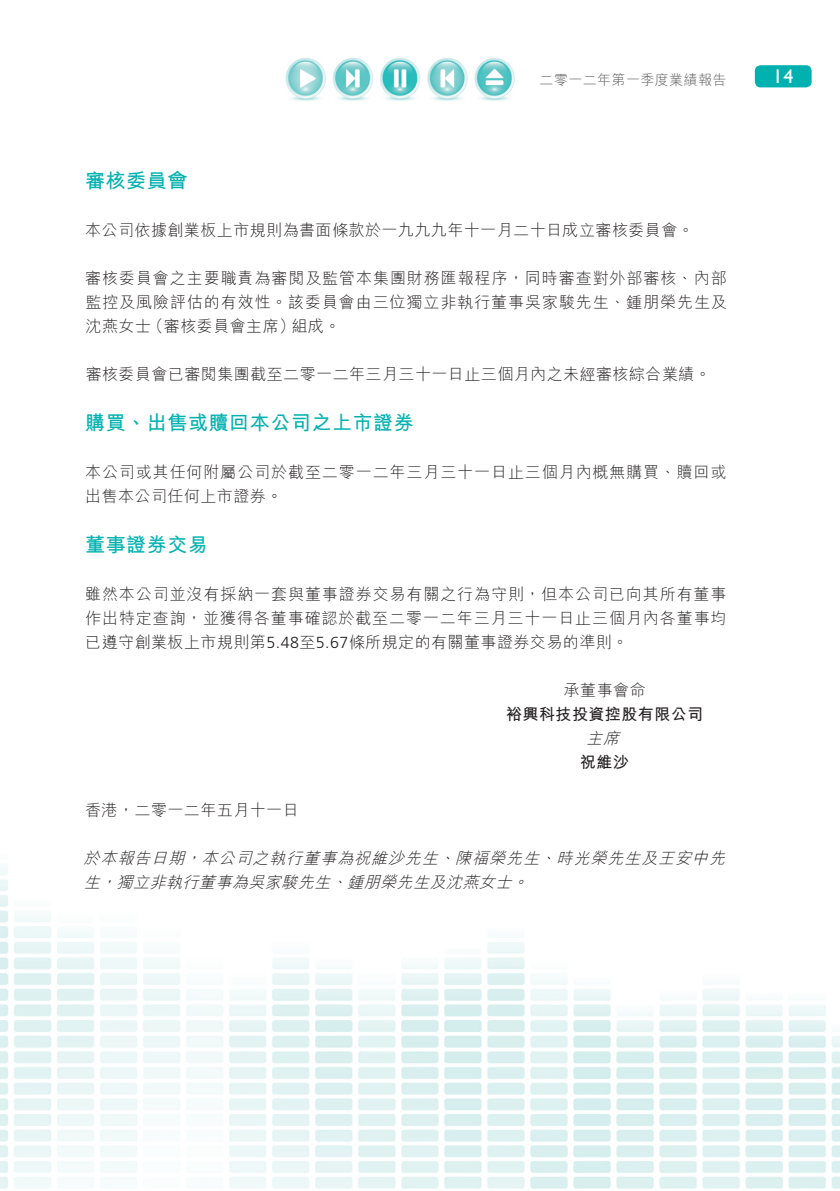
<style>
.page{position:relative;width:840px;height:1191px;background:#fff}
.page>*{position:absolute;margin:0;border:0;box-sizing:border-box;transform-origin:0 0}
.t1{font:700 20px "M Hei HK";letter-spacing:.03em;color:#00b1b0}
.t2{font:20px "Gill Sans Std";color:#fff}
.t3{font:300 16px/24px "M Hei HK";letter-spacing:.03em;color:#231f20;text-align:justify}
.t4{font:italic 300 16px/24px "M Hei HK";color:#231f20}
.t5{font:300 16px/24px "M Hei HK";letter-spacing:.055em;color:#231f20}
.t6{font:700 16px "M Hei HK";letter-spacing:.03em;color:#231f20}
.t7{font:300 14px "M Hei HK";letter-spacing:.03em;color:#57585a}
.s1{font-family:"Frutiger LT Std"}
</style>
<div class="page">
<img style="left:0;top:866px;width:839px;height:323px">
<img style="left:285px;top:57px;width:230px;height:44px">
<div style="left:754px;top:65px;width:57px;height:22px;background:#00b1b0;border-radius:6px"></div>
<p class="t7" style="left:539px;top:70px;width:188px">二零一二年第一季度業績報告</p>
<p class="t2" style="left:772px;top:65px;width:22px">14</p>
<p class="t1" style="left:85px;top:166px;width:104px">審核委員會</p>
<p class="t3" style="left:85px;top:217px;width:610px">本公司依據創業板上市規則為書面條款於一九九九年十一月二十日成立審核委員會。</p>
<p class="t3" style="left:85px;top:265px;width:643px">審核委員會之主要職責為審閱及監管本集團財務匯報程序，同時審查對外部審核、內部監控及風險評估的有效性。該委員會由三位獨立非執行董事吳家駿先生、鍾朋榮先生及沈燕女士（審核委員會主席）組成。</p>
<p class="t3" style="left:86px;top:361px;width:626px">審核委員會已審閱集團截至二零一二年三月三十一日止三個月內之未經審核綜合業績。</p>
<p class="t1" style="left:85px;top:408px;width:330px">購買、出售或贖回本公司之上市證券</p>
<p class="t5" style="left:85px;top:459px;width:642px">本公司或其任何附屬公司於截至二零一二年三月三十一日止三個月內概無購買、贖回或出售本公司任何上市證券。</p>
<p class="t1" style="left:85px;top:530px;width:124px">董事證券交易</p>
<p class="t3" style="left:85px;top:581px;width:642px">雖然本公司並沒有採納一套與董事證券交易有關之行為守則，但本公司已向其所有董事作出特定查詢，並獲得各董事確認於截至二零一二年三月三十一日止三個月內各董事均已遵守創業板上市規則第<span class="s1">5.48</span>至<span class="s1">5.67</span>條所規定的有關董事證券交易的準則。</p>
<p class="t3" style="left:563px;top:677px;width:83px">承董事會命</p>
<p class="t6" style="left:506px;top:702px;width:198px">裕興科技投資控股有限公司</p>
<p class="t4" style="left:586px;top:725px;width:40px">主席</p>
<p class="t6" style="left:579px;top:750px;width:50px">祝維沙</p>
<p class="t3" style="left:85px;top:797px;width:215px">香港，二零一二年五月十一日</p>
<p class="t4" style="left:83px;top:845px;width:648px">於本報告日期，本公司之執行董事為祝維沙先生、陳福榮先生、時光榮先生及王安中先生，獨立非執行董事為吳家駿先生、鍾朋榮先生及沈燕女士。</p>
</div>
